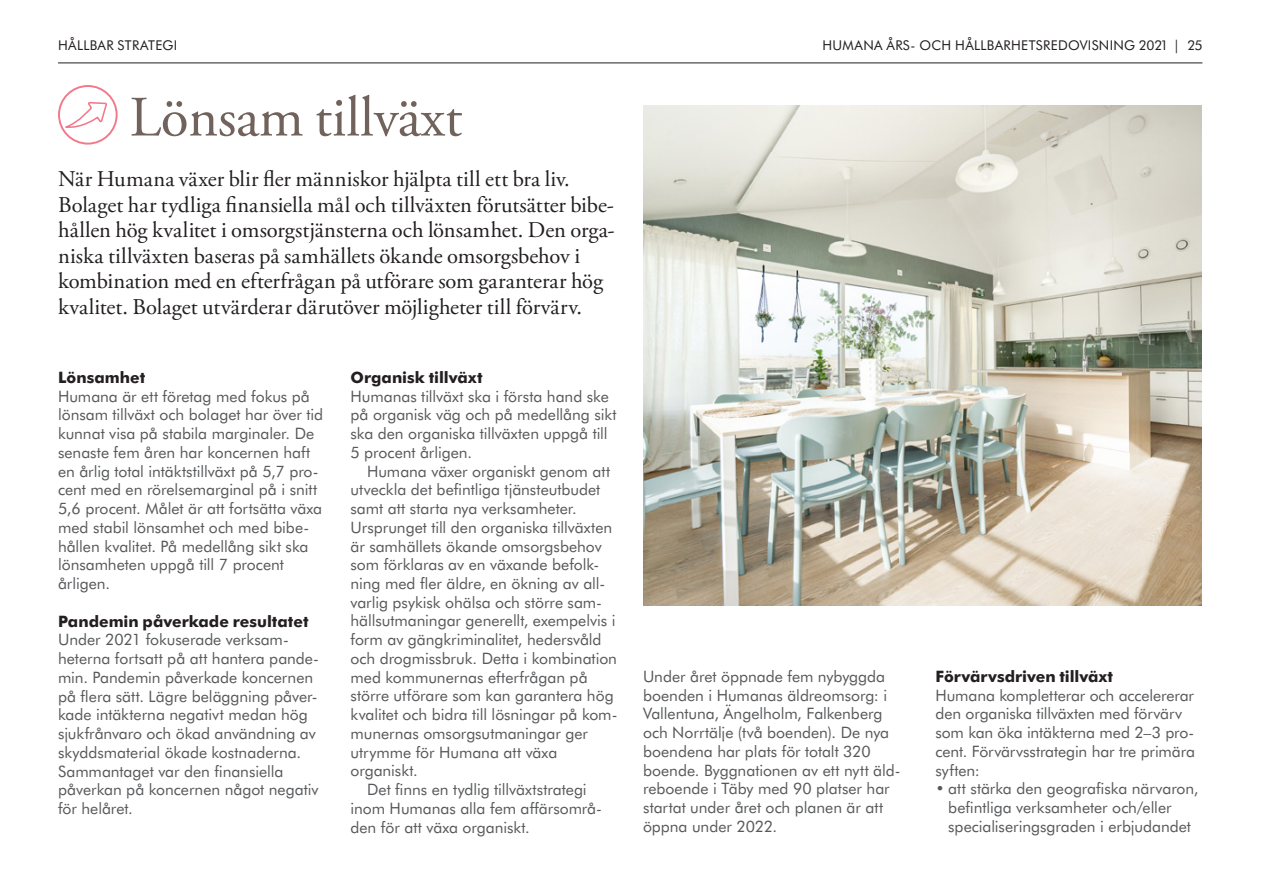
<style>
.page{position:relative;width:1262px;height:893px;background:#fff}
.page>*{position:absolute;margin:0;border:0;box-sizing:border-box;transform-origin:0 0}
.t1{font:57px "Adobe Garamond Pro";letter-spacing:-.005em;color:#71635c}
.t2{font:22.5px/25.5px "Adobe Garamond Pro";color:#231f20}
.t3{font:15.75px/18.8px "Futura BT";color:#57585a}
.t4{font:800 15.75px "Futura BT";color:#231f20}
.t5{font:13.5px "Futura BT";letter-spacing:.02em;color:#231f20}
</style>
<div class="page">
<div style="left:58px;top:85px;width:60px;height:60px;border:2px solid #f2798a;border-radius:50%"></div>
<svg style="left:59px;top:103px;width:48px;height:26px"></svg>
<img style="left:643px;top:105px;width:558px;height:500px">
<hr style="left:58px;top:63px;width:1144px;height:1px;background:#231f20">
<p class="t5" style="left:58px;top:37px;width:19px">Hållbar</p>
<p class="t5" style="left:118px;top:37px;width:9px">strategi</p>
<p class="t5" style="left:822px;top:37px;width:381px">HUMANA ÅRS- OCH HÅLLBARHETSREDOVISNING 2021 | 25</p>
<h1 class="t1" style="left:130px;top:83px;width:334px">Lönsam tillväxt</h1>
<p class="t2" style="left:58px;top:167px;width:558px">När Humana växer blir fler människor hjälpta till ett bra liv.<br>Bolaget har tydliga finansiella mål och tillväxten förutsätter bibe&shy;hållen hög kvalitet i omsorgstjänsterna och lönsamhet. Den orga&shy;niska tillväxten baseras på samhällets ökande omsorgsbehov i kombination med en efterfrågan på utförare som garanterar hög kvalitet. Bolaget utvärderar därutöver möjligheter till förvärv.</p>
<p class="t4" style="left:58px;top:367px;width:89px">Lönsamhet</p>
<p class="t3" style="left:58px;top:387px;width:267px">Humana är ett företag med fokus på lönsam tillväxt och bolaget har över tid kunnat visa på stabila marginaler. De senaste fem åren har koncernen haft en årlig total intäktstillväxt på 5,7 pro&shy;cent med en rörelsemarginal på i snitt 5,6 procent. Målet är att fortsätta växa med stabil lönsamhet och med bibe&shy;hållen kvalitet. På medellång sikt ska lönsamheten uppgå till 7 procent årligen.</p>
<p class="t4" style="left:58px;top:611px;width:252px">Pandemin påverkade resultatet</p>
<p class="t3" style="left:58px;top:630px;width:262px">Under 2021 fokuserade verksam&shy;heterna fortsatt på att hantera pande&shy;min. Pandemin påverkade koncernen på flera sätt. Lägre beläggning påver&shy;kade intäkterna negativt medan hög sjukfrånvaro och ökad användning av skyddsmaterial ökade kostnaderna.<br>Sammantaget var den finansiella påverkan på koncernen något negativ för helåret.</p>
<p class="t4" style="left:350px;top:367px;width:133px">Organisk tillväxt</p>
<p class="t3" style="left:350px;top:386px;width:267px">Humanas tillväxt ska i första hand ske på organisk väg och på medellång sikt ska den organiska tillväxten uppgå till 5 procent årligen.</p>
<p class="t3" style="left:367px;top:461px;width:244px">Humana växer organiskt genom att</p>
<p class="t3" style="left:350px;top:480px;width:251px">utveckla det befintliga tjänsteutbudet</p>
<p class="t3" style="left:350px;top:499px;width:228px">samt att starta nya verksamheter.</p>
<p class="t3" style="left:350px;top:518px;width:263px">Ursprunget till den organiska tillväxten</p>
<p class="t3" style="left:350px;top:536px;width:253px">är samhällets ökande omsorgsbehov</p>
<p class="t3" style="left:350px;top:555px;width:250px">som förklaras av en växande befolk-</p>
<p class="t3" style="left:350px;top:574px;width:256px">ning med fler äldre, en ökning av all-</p>
<p class="t3" style="left:350px;top:593px;width:253px">varlig psykisk ohälsa och större sam-</p>
<p class="t3" style="left:350px;top:611px;width:266px">hällsutmaningar generellt, exempelvis i</p>
<p class="t3" style="left:350px;top:630px;width:253px">form av gängkriminalitet, hedersvåld</p>
<p class="t3" style="left:350px;top:649px;width:268px">och drogmissbruk. Detta i kombination</p>
<p class="t3" style="left:350px;top:667px;width:239px">med kommunernas efterfrågan på</p>
<p class="t3" style="left:350px;top:686px;width:265px">större utförare som kan garantera hög</p>
<p class="t3" style="left:350px;top:705px;width:268px">kvalitet och bidra till lösningar på kom-</p>
<p class="t3" style="left:350px;top:724px;width:239px">munernas omsorgsutmaningar ger</p>
<p class="t3" style="left:350px;top:742px;width:208px">utrymme för Humana att växa</p>
<p class="t3" style="left:350px;top:761px;width:69px">organiskt.</p>
<p class="t3" style="left:367px;top:780px;width:221px">Det finns en tydlig tillväxtstrategi</p>
<p class="t3" style="left:350px;top:799px;width:253px">inom Humanas alla fem affärsområ-</p>
<p class="t3" style="left:350px;top:817px;width:181px">den för att växa organiskt.</p>
<p class="t3" style="left:643px;top:667px;width:259px">Under året öppnade fem nybyggda boenden i Humanas äldreomsorg: i<br>Vallentuna, Ängelholm, Falkenberg och Norrtälje (två boenden). De nya boendena har plats för totalt 320 boende. Byggnationen av ett nytt äld&shy;reboende i Täby med 90 platser har startat under året och planen är att öppna under 2022.</p>
<p class="t4" style="left:935px;top:666px;width:179px">Förvärvsdriven tillväxt</p>
<p class="t3" style="left:935px;top:685px;width:261px">Humana kompletterar och accelererar den organiska tillväxten med förvärv som kan öka intäkterna med 2–3 pro&shy;cent. Förvärvsstrategin har tre primära syften:</p>
<p class="t3" style="left:948px;top:779px;width:252px;text-indent:-13px">• att stärka den geografiska närvaron, befintliga verksamheter och/eller specialiseringsgraden i erbjudandet</p>
</div>
